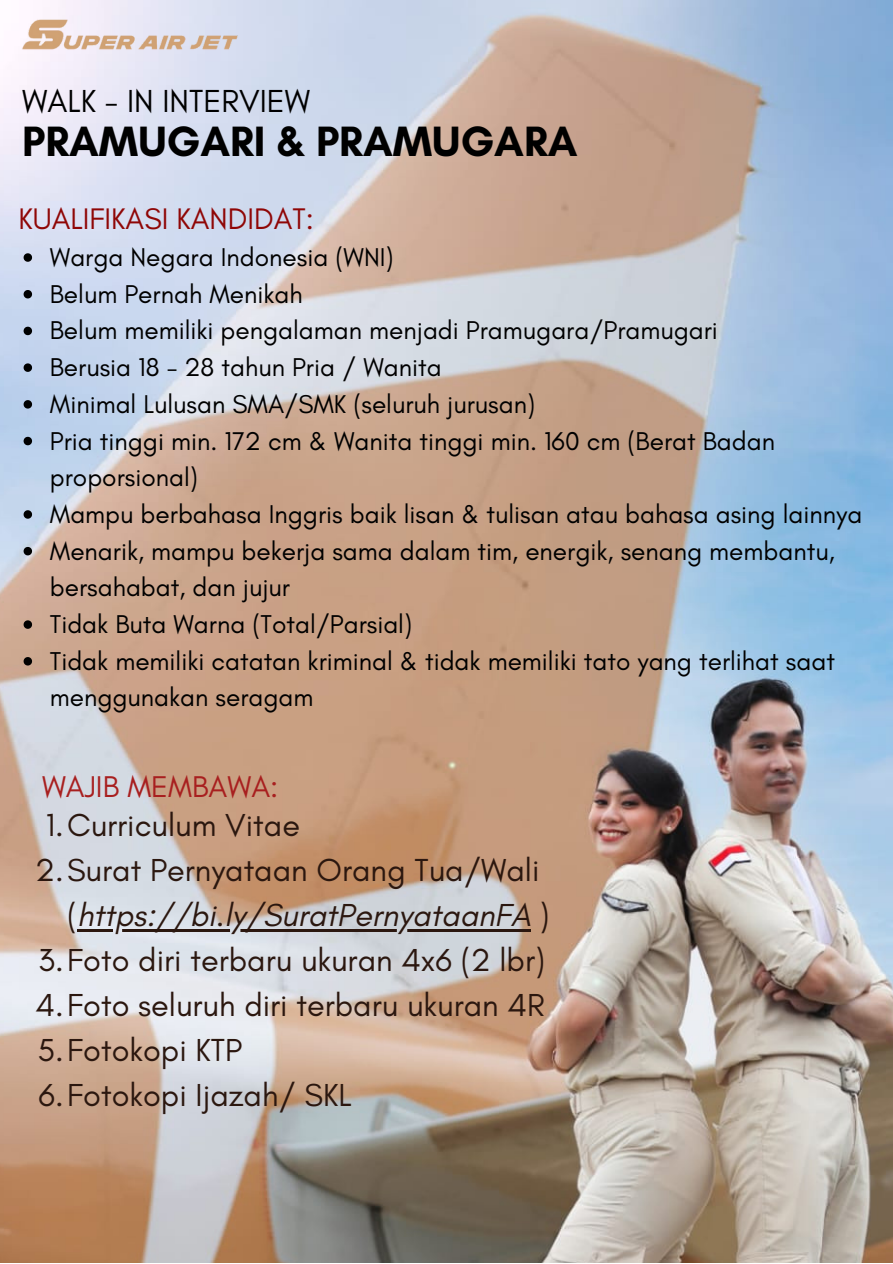
<style>
.page{position:relative;width:893px;height:1264px;background:#fff}
.page>*{position:absolute;margin:0;border:0;box-sizing:border-box;transform-origin:0 0}
.t1{font:700 43.2px "Glacial Indifference";color:#000}
.t2{font:32.4px/45px "Glacial Indifference";color:#2b170f}
.t3{font:32.4px "Glacial Indifference";color:#000}
.t4{font:30.6px "Glacial Indifference";color:#a81f1f}
.t5{font:30.3px "Glacial Indifference";color:#8f0606}
.t6{font:26.25px/36.8px "Glacial Indifference";color:#000}
.s1{font-style:italic}
</style>
<div class="page">
<img style="left:0;top:0;width:892px;height:1262px">
<img style="left:22px;top:10px;width:217px;height:50px">
<hr style="left:77px;top:929px;width:453px;height:2px;background:#2b170f">
<svg style="left:24px;top:253px;width:8px;height:9px"></svg>
<svg style="left:24px;top:290px;width:8px;height:8px"></svg>
<svg style="left:24px;top:327px;width:8px;height:8px"></svg>
<svg style="left:24px;top:363px;width:8px;height:9px"></svg>
<svg style="left:24px;top:400px;width:8px;height:8px"></svg>
<svg style="left:24px;top:437px;width:8px;height:8px"></svg>
<svg style="left:24px;top:510px;width:8px;height:8px"></svg>
<svg style="left:24px;top:547px;width:8px;height:8px"></svg>
<svg style="left:24px;top:620px;width:8px;height:9px"></svg>
<svg style="left:24px;top:657px;width:8px;height:8px"></svg>
<p class="t3" style="left:22px;top:81px;width:289px">WALK - IN INTERVIEW</p>
<p class="t1" style="left:22px;top:115px;width:557px">PRAMUGARI &amp; PRAMUGARA</p>
<p class="t5" style="left:18px;top:200px;width:297px">KUALIFIKASI KANDIDAT:</p>
<p class="t6" style="left:50px;top:238px;width:345px">Warga Negara Indonesia (WNI)</p>
<p class="t6" style="left:50px;top:275px;width:254px">Belum Pernah Menikah</p>
<p class="t6" style="left:50px;top:312px;width:669px">Belum memiliki pengalaman menjadi Pramugara/Pramugari</p>
<p class="t6" style="left:50px;top:348px;width:393px">Berusia 18 - 28 tahun Pria / Wanita</p>
<p class="t6" style="left:50px;top:385px;width:487px">Minimal Lulusan SMA/SMK (seluruh jurusan)</p>
<p class="t6" style="left:50px;top:422px;width:726px">Pria tinggi min. 172 cm &amp; Wanita tinggi min. 160 cm (Berat Badan proporsional)</p>
<p class="t6" style="left:50px;top:495px;width:813px">Mampu berbahasa Inggris baik lisan &amp; tulisan atau bahasa asing lainnya</p>
<p class="t6" style="left:50px;top:532px;width:786px">Menarik, mampu bekerja sama dalam tim, energik, senang membantu, bersahabat, dan jujur</p>
<p class="t6" style="left:50px;top:605px;width:364px">Tidak Buta Warna (Total/Parsial)</p>
<p class="t6" style="left:50px;top:642px;width:786px">Tidak memiliki catatan kriminal &amp; tidak memiliki tato yang terlihat saat menggunakan seragam</p>
<p class="t4" style="left:42px;top:768px;width:238px">WAJIB MEMBAWA:</p>
<p class="t2" style="left:46px;top:802px;width:255px">1.Curriculum Vitae</p>
<p class="t2" style="left:67px;top:847px;width:484px;text-indent:-32px">2.Surat Pernyataan Orang Tua/Wali (<span class="s1">https://bi.ly/SuratPernyataanFA</span> )</p>
<p class="t2" style="left:38px;top:937px;width:508px">3.Foto diri terbaru ukuran 4x6 (2 lbr)</p>
<p class="t2" style="left:36px;top:982px;width:510px">4.Foto seluruh diri terbaru ukuran 4R</p>
<p class="t2" style="left:37px;top:1027px;width:206px">5.Fotokopi KTP</p>
<p class="t2" style="left:39px;top:1072px;width:315px">6.Fotokopi Ijazah/ SKL</p>
</div>
